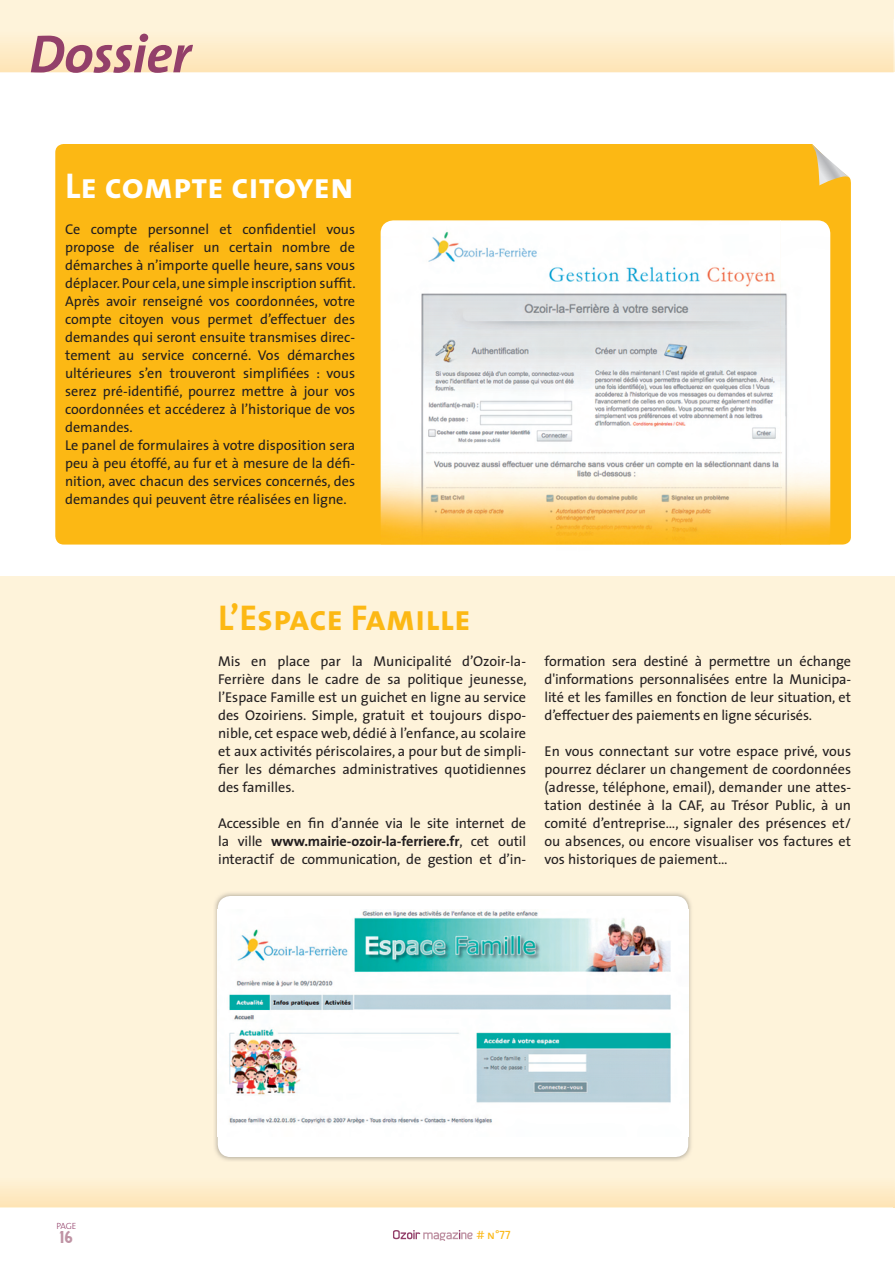
<style>
.page{position:relative;width:895px;height:1265px;background:#fff}
.page>*{position:absolute;margin:0;border:0;box-sizing:border-box;transform-origin:0 0}
.t1{font:italic 700 54px "The Sans";letter-spacing:-.01em;color:#93406a}
.t2{font:36px "The Sans Bold Caps";color:#fcb814}
.t3{font:36px "The Sans Bold Caps";color:#fff}
.t4{font:24px "Gladatur Rum";color:#bf93a4}
.t5{font:14.25px/18px "The Sans";color:#231f20;text-align:justify}
.t6{font:12px "The Sans Caps";color:#fcb814}
.t7{font:9px "The Sans Light Caps";color:#93406a}
.s1{font-weight:700}
</style>
<div class="page">
<div style="left:0;top:0;width:893px;height:72px;background:#fef3da"></div>
<svg style="left:0;top:43px;width:893px;height:29px"></svg>
<svg style="left:393px;top:1230px;width:79px;height:11px"></svg>
<div style="left:0;top:576px;width:895px;height:632px;background:#fef3da"></div>
<svg style="left:893px;top:19px;width:2px;height:53px"></svg>
<svg style="left:893px;top:1186px;width:2px;height:21px"></svg>
<div style="left:55px;top:144px;width:796px;height:400px;background:#fcb814"></div>
<svg style="left:811px;top:144px;width:38px;height:41px"></svg>
<img style="left:380px;top:220px;width:450px;height:325px">
<img style="left:215px;top:893px;width:476px;height:268px">
<div style="left:218px;top:896px;width:470px;height:261px;background:#fff;border-radius:13px"></div>
<img style="left:229px;top:909px;width:442px;height:215px">
<svg style="left:0;top:1186px;width:893px;height:20px"></svg>
<p class="t1" style="left:29px;top:9px;width:163px">Dossier</p>
<p class="t3" style="left:65px;top:156px;width:290px">Le compte citoyen</p>
<p class="t5" style="left:65px;top:220px;width:292px;text-align:left">Ce compte personnel et confidentiel vous propose de réaliser un certain nombre de démarches à n’importe quelle heure, sans vous déplacer. Pour cela, une simple inscription suffit.<br>Après avoir renseigné vos coordonnées, votre compte citoyen vous permet d’effectuer des demandes qui seront ensuite transmises direc&shy;tement au service concerné. Vos démarches ultérieures s’en trouveront simplifiées : vous serez pré-identifié, pourrez mettre à jour vos coordonnées et accéderez à l’historique de vos demandes.<br>Le panel de formulaires à votre disposition sera peu à peu étoffé, au fur et à mesure de la défi&shy;nition, avec chacun des services concernés, des demandes qui peuvent être réalisées en ligne.</p>
<p class="t2" style="left:218px;top:588px;width:254px">L’Espace Famille</p>
<p class="t5" style="left:218px;top:652px;width:310px">Mis en place par la Municipalité d’Ozoir-la-Ferrière dans le cadre de sa politique jeunesse, l’Espace Famille est un guichet en ligne au service des Ozoiriens. Simple, gratuit et toujours dispo&shy;nible, cet espace web, dédié à l’enfance, au scolaire et aux activités périscolaires, a pour but de simpli&shy;fier les démarches administratives quotidiennes des familles.</p>
<p class="t5" style="left:218px;top:814px;width:309px">Accessible en fin d’année via le site internet de la ville <span class="s1">www.mairie-ozoir-la-ferriere.fr</span>, cet outil interactif de communication, de gestion et d’in-</p>
<p class="t5" style="left:544px;top:652px;width:308px">formation sera destiné à permettre un échange d'informations personnalisées entre la Municipa&shy;lité et les familles en fonction de leur situation, et d’effectuer des paiements en ligne sécurisés.</p>
<p class="t5" style="left:544px;top:742px;width:308px">En vous connectant sur votre espace privé, vous pourrez déclarer un changement de coordonnées (adresse, téléphone, email), demander une attes&shy;tation destinée à la CAF, au Trésor Public, à un comité d’entreprise…, signaler des présences et/ ou absences, ou encore visualiser vos factures et vos historiques de paiement…</p>
<p class="t7" style="left:56px;top:1218px;width:22px">PAGE</p>
<p class="t4" style="left:60px;top:1222px;width:15px">16</p>
<p class="t6" style="left:476px;top:1225px;width:36px"># n°77</p>
</div>
